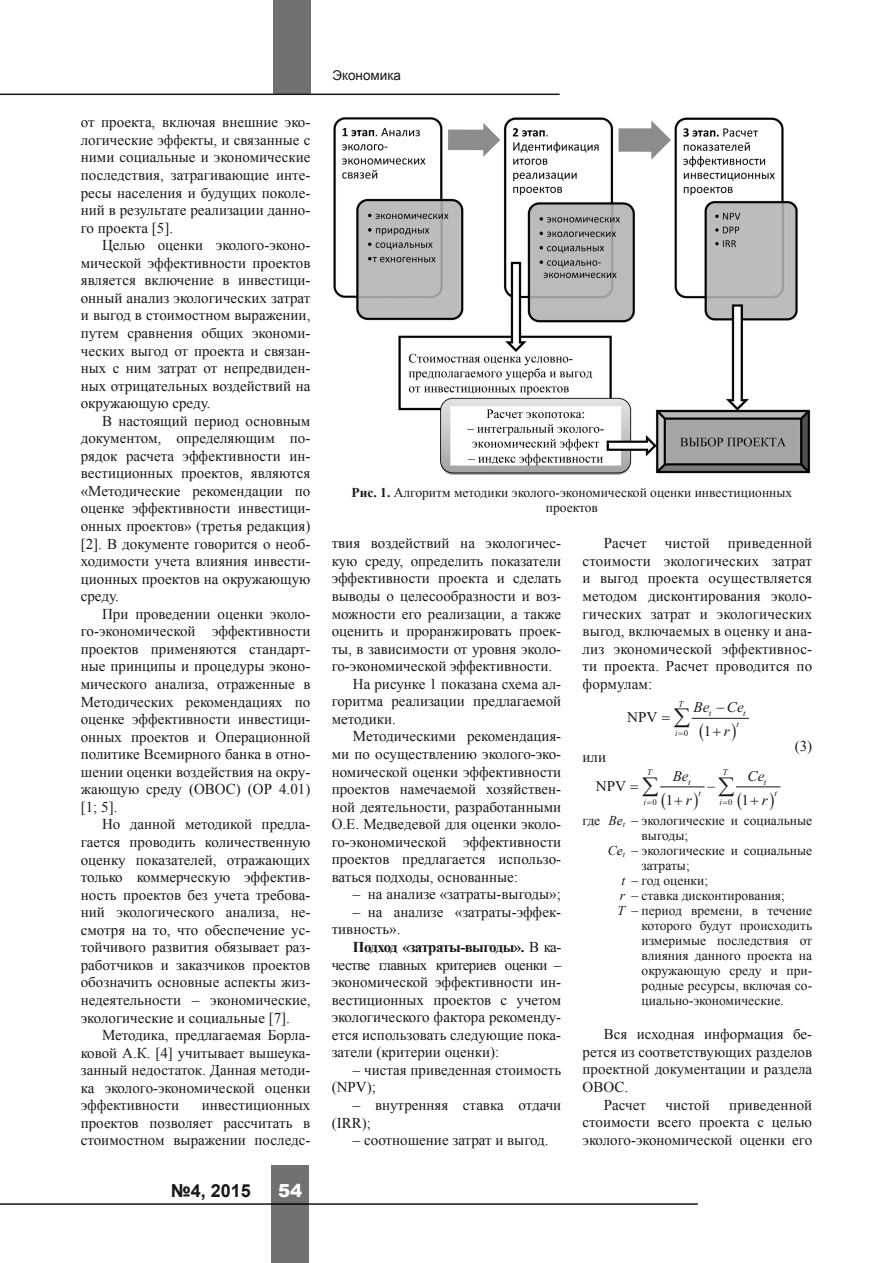
<style>
.page{position:relative;width:893px;height:1263px;background:#fff}
.page>*{position:absolute;margin:0;border:0;box-sizing:border-box;transform-origin:0 0}
.t1{font:700 18px "Arial";color:#1a171c}
.t2{font:900 18px "Arial";color:#fff}
.t3{font:15px/17.5px "Times New Roman";color:#1a171c;text-align:justify}
.t4{font:italic 14.85px "Times New Roman";color:#1a171c}
.t5{font:14.85px "Times New Roman";color:#1a171c}
.рис_подпись{font:13.5px/15px "Times New Roman";color:#1a171c}
.t6{font:13.5px "Arial";color:#1a171c}
.t7{font:italic 8.55px "Times New Roman";color:#1a171c}
.t8{font:8.55px "Times New Roman";color:#1a171c}
.s1{font-weight:700}
.s2{font-size:14.85px}
.s3{font-style:italic}
</style>
<div class="page">
<div style="left:273px;top:0;width:38px;height:94px;background:#707173"></div>
<hr style="left:0;top:94px;width:560px;height:1px;background:#1a171c">
<div style="left:271px;top:1165px;width:38px;height:98px;background:#707173"></div>
<hr style="left:0;top:1203px;width:698px;height:2px;background:#1a171c">
<hr style="left:692px;top:718px;width:57px;height:1px;background:#1a171c">
<hr style="left:661px;top:786px;width:43px;height:1px;background:#1a171c">
<hr style="left:737px;top:786px;width:43px;height:1px;background:#1a171c">
<img style="left:333px;top:117px;width:478px;height:358px">
<svg style="left:660px;top:786px;width:6px;height:2px"></svg>
<svg style="left:736px;top:786px;width:6px;height:2px"></svg>
<p class="t3" style="left:81px;top:113px;width:231px">от проекта, включая внешние эко&shy;логические эффекты, и связанные с ними социальные и экономические последствия, затрагивающие инте&shy;ресы населения и будущих поколе&shy;ний в результате реализации данно&shy;го проекта [5].</p>
<p class="t3" style="left:81px;top:236px;width:231px;text-indent:21px">Целью оценки эколого-эконо&shy;мической эффективности проектов является включение в инвестици&shy;онный анализ экологических затрат и выгод в стоимостном выражении, путем сравнения общих экономи&shy;ческих выгод от проекта и связан&shy;ных с ним затрат от непредвиден&shy;ных отрицательных воздействий на окружающую среду.</p>
<p class="t3" style="left:81px;top:412px;width:231px;text-indent:21px">В настоящий период основным документом, определяющим по&shy;рядок расчета эффективности ин&shy;вестиционных проектов, являются «Методические рекомендации по оценке эффективности инвестици&shy;онных проектов» (третья редакция) [2]. В документе говорится о необ&shy;ходимости учета влияния инвести&shy;ционных проектов на окружающую среду.</p>
<p class="t3" style="left:81px;top:605px;width:231px;text-indent:21px">При проведении оценки эколо&shy;го-экономической эффективности проектов применяются стандарт&shy;ные принципы и процедуры эконо&shy;мического анализа, отраженные в Методических рекомендациях по оценке эффективности инвестици&shy;онных проектов и Операционной политике Всемирного банка в отно&shy;шении оценки воздействия на окру&shy;жающую среду (ОВОС) (ОР 4.01) [1; 5].</p>
<p class="t3" style="left:81px;top:815px;width:231px;text-indent:21px">Но данной методикой предла&shy;гается проводить количественную оценку показателей, отражающих только коммерческую эффектив&shy;ность проектов без учета требова&shy;ний экологического анализа, не&shy;смотря на то, что обеспечение ус&shy;тойчивого развития обязывает раз&shy;работчиков и заказчиков проектов обозначить основные аспекты жиз&shy;недеятельности – экономические, экологические и социальные [7].</p>
<p class="t3" style="left:81px;top:1026px;width:231px;text-indent:21px">Методика, предлагаемая Борла&shy;ковой А.К. [4] учитывает вышеука&shy;занный недостаток. Данная методи&shy;ка эколого-экономической оценки эффективности</p>
<p class="t3" style="left:81px;top:1096px;width:231px;text-indent:121px">инвестиционных проектов позволяет рассчитать в стоимостном выражении последс-</p>
<p class="t1" style="left:171px;top:1179px;width:82px">№4, 2015</p>
<p class="t2" style="left:278px;top:1177px;width:26px">54</p>
<p class="t6" style="left:332px;top:67px;width:70px">Экономика</p>
<p class="рис_подпись" style="left:351px;top:485px;width:442px;line-height:14.2px;text-align:center"><span class="s1">Рис. 1.</span> Алгоритм методики эколого-экономической оценки инвестиционных проектов</p>
<p class="t3" style="left:332px;top:534px;width:231px">твия воздействий на экологичес&shy;кую среду, определить показатели эффективности проекта и сделать выводы о целесообразности и воз&shy;можности его реализации, а также оценить и проранжировать проек&shy;ты, в зависимости от уровня эколо&shy;го-экономической эффективности.</p>
<p class="t3" style="left:332px;top:675px;width:231px;text-indent:21px">На рисунке 1 показана схема ал&shy;горитма реализации предлагаемой методики.</p>
<p class="t3" style="left:332px;top:727px;width:231px;text-indent:21px">Методическими рекомендация&shy;ми по осуществлению эколого-эко&shy;номической оценки эффективности проектов намечаемой хозяйствен&shy;ной деятельности, разработанными О.Е. Медведевой для оценки эколо&shy;го-экономической эффективности проектов предлагается использо&shy;ваться подходы, основанные:</p>
<p class="t3" style="left:353px;top:885px;width:209px">– на анализе «затраты-выгоды»;</p>
<p class="t3" style="left:332px;top:903px;width:231px;text-indent:21px">– на анализе «затраты-эффек&shy;тивность».</p>
<p class="t3" style="left:332px;top:938px;width:231px;text-indent:21px"><span class="s1">Подход «затраты-выгоды».</span> В ка&shy;честве главных критериев оценки – экономической эффективности ин&shy;вестиционных проектов с учетом экологического фактора рекоменду&shy;ется использовать следующие пока&shy;затели (критерии оценки):</p>
<p class="t3" style="left:332px;top:1061px;width:231px;text-indent:21px">– чистая приведенная стоимость (NPV);</p>
<p class="t3" style="left:332px;top:1096px;width:231px;text-indent:21px">– внутренняя ставка отдачи (IRR);</p>
<p class="t3" style="left:353px;top:1131px;width:197px">– соотношение затрат и выгод.</p>
<p class="t3" style="left:583px;top:534px;width:231px;text-indent:21px">Расчет чистой приведенной стоимости экологических затрат и выгод проекта осуществляется методом дисконтирования эколо&shy;гических затрат и экологических выгод, включаемых в оценку и ана&shy;лиз экономической эффективнос&shy;ти проекта. Расчет проводится по формулам:</p>
<p class="t8" style="left:684px;top:727px;width:29px">0 <span class="s2">1</span></p>
<p class="t7" style="left:679px;top:698px;width:6px">T</p>
<p class="t4" style="left:694px;top:697px;width:52px">Be Ce</p>
<p class="t7" style="left:709px;top:707px;width:4px">t</p>
<p class="t7" style="left:743px;top:707px;width:4px">t</p>
<p class="t7" style="left:737px;top:718px;width:4px">t</p>
<p class="t5" style="left:627px;top:707px;width:32px">NPV</p>
<p class="t4" style="left:724px;top:721px;width:7px">r</p>
<p class="t7" style="left:675px;top:727px;width:4px">i</p>
<p class="t3" style="left:583px;top:747px;width:25px">или</p>
<p class="t5" style="left:596px;top:776px;width:32px">NPV</p>
<p class="t7" style="left:647px;top:767px;width:6px">T</p>
<p class="t7" style="left:723px;top:767px;width:6px">T</p>
<p class="t7" style="left:688px;top:776px;width:4px">t</p>
<p class="t7" style="left:764px;top:776px;width:4px">t</p>
<p class="t7" style="left:699px;top:787px;width:4px">t</p>
<p class="t7" style="left:774px;top:787px;width:4px">t</p>
<p class="t4" style="left:673px;top:765px;width:17px">Be</p>
<p class="t4" style="left:748px;top:765px;width:18px">Ce</p>
<p class="t4" style="left:686px;top:789px;width:7px">r</p>
<p class="t4" style="left:762px;top:789px;width:7px">r</p>
<p class="t5" style="left:666px;top:789px;width:9px">1</p>
<p class="t5" style="left:742px;top:789px;width:9px">1</p>
<p class="t8" style="left:652px;top:796px;width:6px">0</p>
<p class="t8" style="left:728px;top:796px;width:6px">0</p>
<p class="t7" style="left:644px;top:796px;width:4px">i</p>
<p class="t7" style="left:719px;top:796px;width:4px">i</p>
<p class="t3" style="left:795px;top:736px;width:19px">(3)</p>
<p class="рис_подпись" style="left:642px;top:812px;width:172px;text-indent:-59px">где <span class="s3">Be</span><sub>t</sub> – экологические и социальные выгоды;</p>
<p class="рис_подпись" style="left:642px;top:842px;width:172px;text-indent:-34px"><span class="s3">Ce</span><sub>t</sub> – экологические и социальные затраты;</p>
<p class="рис_подпись" style="left:621px;top:872px;width:88px"><span class="s3">t</span> – год оценки;</p>
<p class="рис_подпись" style="left:620px;top:887px;width:167px"><span class="s3">r</span> – ставка дисконтирования;</p>
<p class="рис_подпись" style="left:642px;top:902px;width:172px;text-align:justify;text-indent:-24px"><span class="s3">Т</span> – период времени, в течение которого будут происходить измеримые последствия от влияния данного проекта на окружающую среду и при&shy;родные ресурсы, включая со&shy;циально-экономические.</p>
<p class="t3" style="left:583px;top:1025px;width:231px;text-indent:21px">Вся исходная информация бе&shy;рется из соответствующих разделов проектной документации и раздела ОВОС.</p>
<p class="t3" style="left:604px;top:1095px;width:44px">Расчет</p>
<p class="t3" style="left:666px;top:1095px;width:46px">чистой</p>
<p class="t3" style="left:583px;top:1095px;width:231px;text-indent:147px">приведенной стоимости всего проекта с целью эколого-экономической оценки его</p>
</div>
